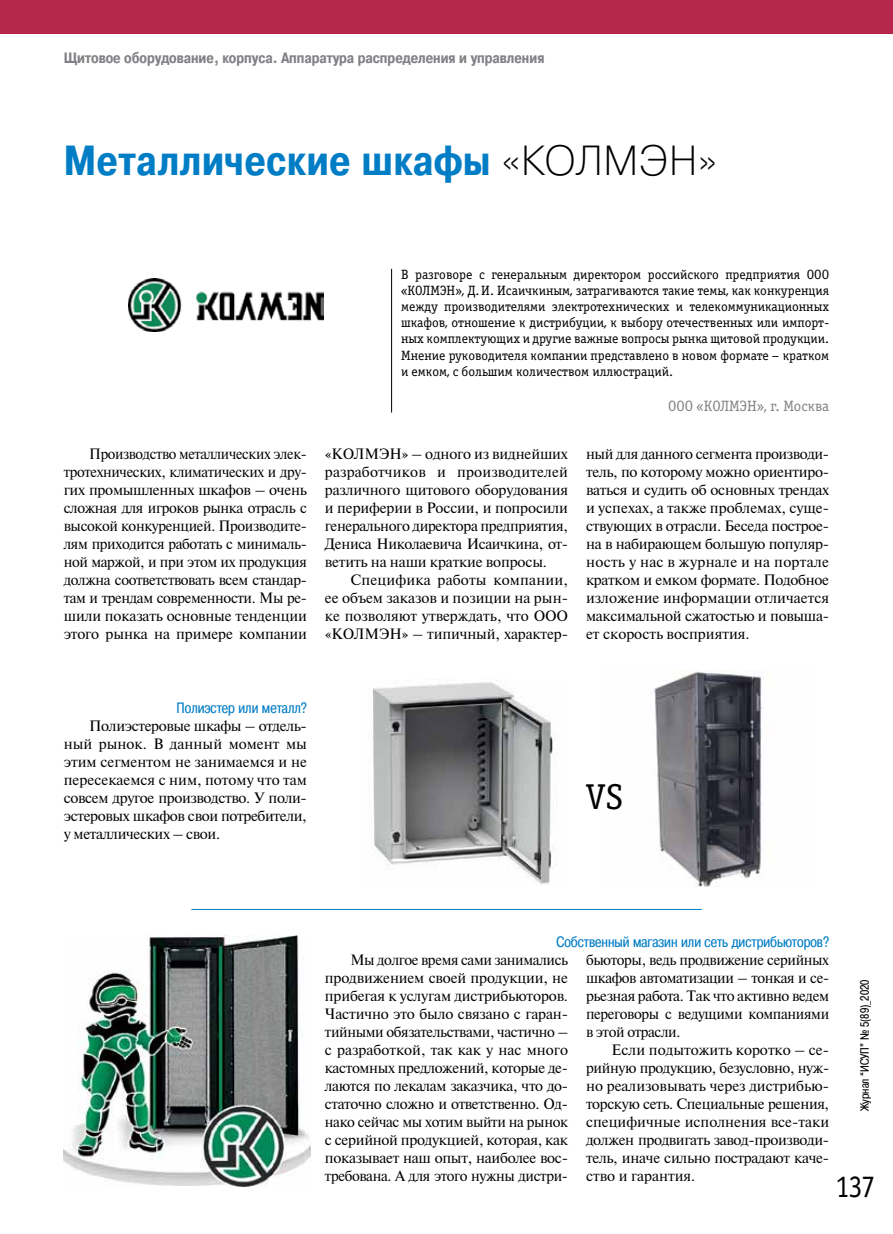
<style>
.page{position:relative;width:893px;height:1234px;background:#fff}
.page>*{position:absolute;margin:0;border:0;box-sizing:border-box;transform-origin:0 0}
.t1{font:700 42px "Pragmatica Cond C";letter-spacing:.015em;color:#007dc5}
.t2{font:36px "Officina Serif Book C";color:#000}
.t3{font:31.5px "Officina Serif Book C";color:#000;scale:.9 1}
.t4{font:15px/18px "Newton";letter-spacing:-.02em;color:#000;text-align:justify}
.t5{font:15px/18px "Newton";letter-spacing:-.02em;color:#000;text-align:justify;scale:.95 1}
.t6{font:700 15px "Pragmatica Cond C";color:#808285}
.t7{font:15px "Pragmatica Cond C";color:#007dc5}
.t8{font:15px "Officina Serif Book C";color:#808285}
.t9{font:13.5px/16.2px "Officina Serif Book C";color:#000;text-align:justify}
.t10{font:12px "Pragmatica Cond C";color:#000}
.s1{font-family:"Pragmatica Light C";font-weight:400;color:#000}
</style>
<div class="page">
<div style="left:0;top:0;width:893px;height:34px;background:#b7274c"></div>
<hr style="left:391px;top:269px;width:1px;height:143px;background:#000">
<img style="left:651px;top:670px;width:113px;height:217px">
<img style="left:372px;top:682px;width:183px;height:202px">
<img style="left:64px;top:935px;width:247px;height:251px">
<img style="left:128px;top:278px;width:195px;height:53px">
<hr style="left:191px;top:908px;width:511px;height:1px;background:#007dc5">
<p class="t6" style="left:64px;top:50px;width:482px">Щитовое оборудование, корпуса. Аппаратура распределения и управления</p>
<h1 class="t1" style="left:64px;top:137px;width:655px">Металлические шкафы <span class="s1">«КОЛМЭН»</span></h1>
<p class="t9" style="left:401px;top:266px;width:430px">В разговоре с генеральным директором российского предприятия ООО «КОЛМЭН», Д.И. Исаичкиным, затрагиваются такие темы, как конкуренция между производителями электротехнических и телекоммуникационных шкафов, отношение к дистрибуции, к выбору отечественных или импорт&shy;ных комплектующих и другие важные вопросы рынка щитовой продукции.<br>Мнение руководителя компании представлено в новом формате – кратком и емком, с большим количеством иллюстраций.</p>
<p class="t8" style="left:668px;top:397px;width:163px">ООО «КОЛМЭН», г. Москва</p>
<p class="t5" style="left:64px;top:444px;width:257px;text-indent:26px">Производство металлических элек&shy;тротехнических, климатических и дру&shy;гих промышленных шкафов – очень сложная для игроков рынка отрасль c высокой конкуренцией. Производите&shy;лям приходится работать с минималь&shy;ной маржой, и при этом их продукция должна соответствовать всем стандар&shy;там и трендам современности. Мы ре&shy;шили показать основные тенденции этого рынка на примере компании</p>
<p class="t4" style="left:325px;top:444px;width:245px">«КОЛМЭН» – одного из виднейших разработчиков и производителей различного щитового оборудования и периферии в России, и попросили генерального директора предприятия, Дениса Николаевича Исаичкина, от&shy;ветить на наши краткие вопросы.</p>
<p class="t4" style="left:325px;top:570px;width:245px;text-indent:26px">Специфика работы компании, ее объем заказов и позиции на рын&shy;ке позволяют утверждать, что ООО «КОЛМЭН» – типичный, характер-</p>
<p class="t4" style="left:586px;top:444px;width:245px">ный для данного сегмента производи&shy;тель, по которому можно ориентиро&shy;ваться и судить об основных трендах и успехах, а также проблемах, суще&shy;ствующих в отрасли. Беседа построе&shy;на в набирающем большую популяр&shy;ность у нас в журнале и на портале кратком и емком формате. Подобное изложение информации отличается максимальной сжатостью и повыша&shy;ет скорость восприятия.</p>
<p class="t7" style="left:177px;top:698px;width:132px">Полиэстер или металл?</p>
<p class="t4" style="left:64px;top:715px;width:245px;text-indent:26px">Полиэстеровые шкафы – отдель&shy;ный рынок. В данный момент мы этим сегментом не занимаемся и не пересекаемся с ним, потому что там совсем другое производство. У поли&shy;эстеровых шкафов свои потребители, у металлических – свои.</p>
<h2 class="t2" style="left:586px;top:777px;width:38px">VS</h2>
<p class="t7" style="left:557px;top:932px;width:274px">Собственный магазин или сеть дистрибьюторов?</p>
<p class="t4" style="left:325px;top:949px;width:245px;text-indent:26px">Мы долгое время сами занимались продвижением своей продукции, не прибегая к услугам дистрибьюторов.<br>Частично это было связано с гаран&shy;тийными обязательствами, частично – с разработкой, так как у нас много кастомных предложений, которые де&shy;лаются по лекалам заказчика, что до&shy;статочно сложно и ответственно. Од&shy;нако сейчас мы хотим выйти на рынок с серийной продукцией, которая, как показывает наш опыт, наиболее вос&shy;требована. А для этого нужны дистри-</p>
<p class="t4" style="left:586px;top:949px;width:245px">бьюторы, ведь продвижение серийных шкафов автоматизации – тонкая и се&shy;рьезная работа. Так что активно ведем переговоры с ведущими компаниями в этой отрасли.</p>
<p class="t4" style="left:586px;top:1039px;width:245px;text-indent:26px">Если подытожить коротко – се&shy;рийную продукцию, безусловно, нуж&shy;но реализовывать через дистрибью&shy;торскую сеть. Специальные решения, специфичные исполнения все-таки должен продвигать завод-производи&shy;тель, иначе сильно пострадают каче&shy;ство и гарантия.</p>
<p class="t10" style="left:858px;top:1110px;width:133px;rotate:-90deg">Журнал “ИСУП” № 5(89)_2020</p>
<h3 class="t3" style="left:835px;top:1168px;width:46px">137</h3>
</div>
